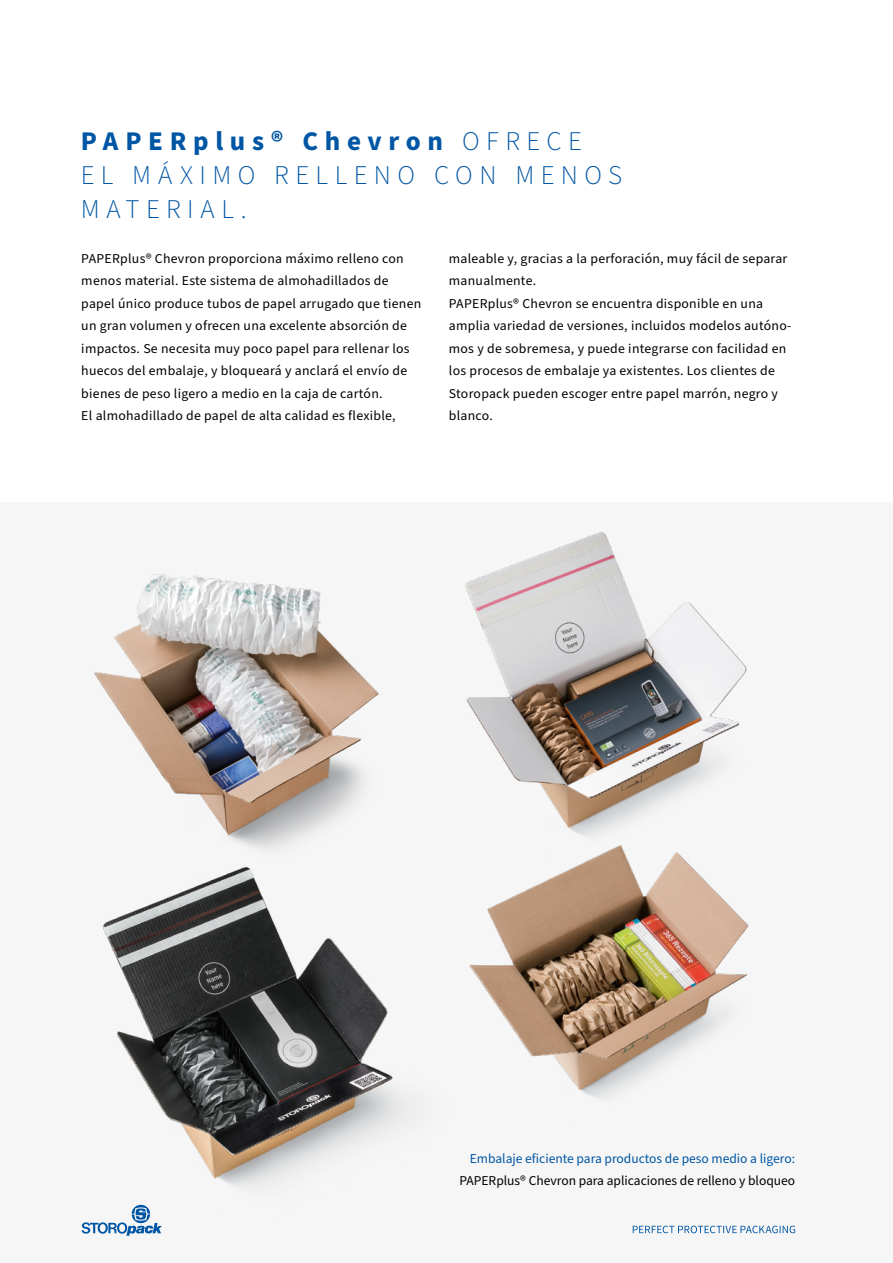
<style>
.page{position:relative;width:893px;height:1263px;background:#fff}
.page>*{position:absolute;margin:0;border:0;box-sizing:border-box;transform-origin:0 0}
.Headline__blue__ligh{font:300 27px/33.8px "Source Sans Pro";letter-spacing:.24em;color:#0056a4}
.Text_body_black__reg{font:13.5px/22.5px "Source Sans Pro";letter-spacing:.02em;color:#000}
.Text_body_black__reg-2{font:13.5px "Source Sans Pro";color:#000}
.t1{font:13.5px "Source Sans Pro";color:#0056a4}
.s1{font-weight:700}
</style>
<div class="page">
<div style="left:0;top:503px;width:893px;height:760px;background:#f6f6f6"></div>
<img style="left:81px;top:883px;width:326px;height:349px">
<img style="left:94px;top:574px;width:285px;height:309px">
<img style="left:469px;top:867px;width:280px;height:231px">
<img style="left:465px;top:532px;width:282px;height:335px">
<svg style="left:633px;top:1226px;width:162px;height:7px"></svg>
<svg style="left:82px;top:1205px;width:80px;height:31px"></svg>
<p class="Headline__blue__ligh" style="left:81px;top:125px;width:543px"><span class="s1">PAPERplus® Chevron</span> OFRECE<br>EL MÁXIMO RELLENO CON MENOS<br>MATERIAL.</p>
<p class="Text_body_black__reg" style="left:81px;top:247px;width:342px">PAPERplus® Chevron proporciona máximo relleno con menos material. Este sistema de almohadillados de papel único produce tubos de papel arrugado que tienen un gran volumen y ofrecen una excelente absorción de impactos. Se necesita muy poco papel para rellenar los huecos del embalaje, y bloqueará y anclará el envío de bienes de peso ligero a medio en la caja de cartón.</p>
<p class="Text_body_black__reg" style="left:81px;top:405px;width:316px">El almohadillado de papel de alta calidad es flexible,</p>
<p class="Text_body_black__reg" style="left:449px;top:247px;width:340px">maleable y, gracias a la perforación, muy fácil de separar manualmente.</p>
<p class="Text_body_black__reg" style="left:449px;top:292px;width:344px">PAPERplus® Chevron se encuentra disponible en una amplia variedad de versiones, incluidos modelos autóno&shy;mos y de sobremesa, y puede integrarse con facilidad en los procesos de embalaje ya existentes. Los clientes de Storopack pueden escoger entre papel marrón, negro y blanco.</p>
<p class="t1" style="left:470px;top:1149px;width:327px">Embalaje eficiente para productos de peso medio a ligero:</p>
<p class="Text_body_black__reg-2" style="left:460px;top:1172px;width:337px">PAPERplus® Chevron para aplicaciones de relleno y bloqueo</p>
</div>
